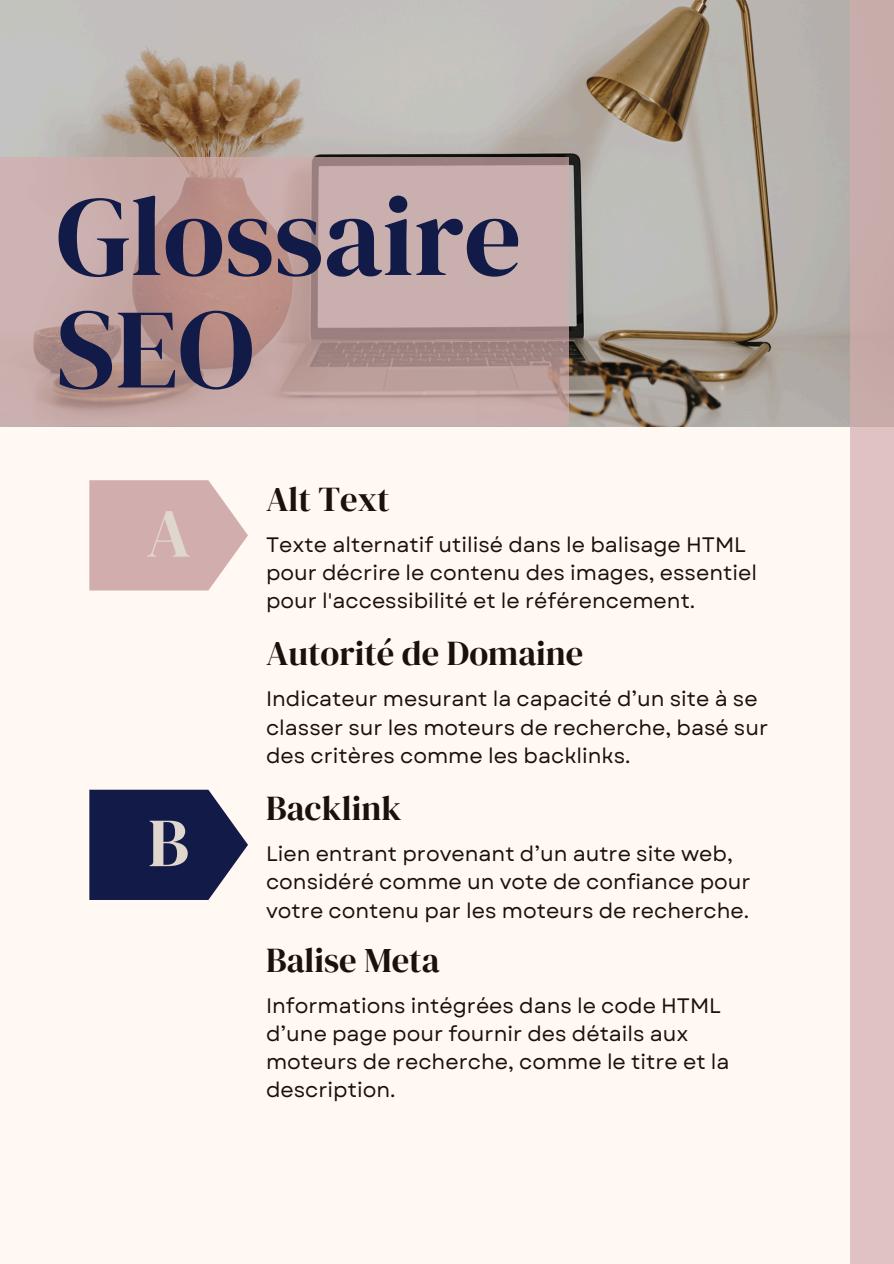
<style>
.page{position:relative;width:894px;height:1264px;background:#fff}
.page>*{position:absolute;margin:0;border:0;box-sizing:border-box;transform-origin:0 0}
.t1{font:113.25px/112.5px "DM Serif Display";color:#121a48}
.t2{font:68.85px "DM Serif Display";color:#dfd6ce}
.t3{font:34.5px "DM Serif Display";color:#18110c}
.t4{font:20.85px/28.2px "Garet";color:#18110c}
</style>
<div class="page">
<div style="left:0;top:0;width:893px;height:1263px;background:#fff8f3"></div>
<svg style="left:89px;top:480px;width:159px;height:110px;background:#d7b6b5"></svg>
<svg style="left:89px;top:789px;width:159px;height:111px;background:#31375e"></svg>
<img style="left:0;top:0;width:850px;height:426px">
<svg style="left:0;top:158px;width:568px;height:268px;background:#c0a19e"></svg>
<div style="left:850px;top:0;width:43px;height:1263px;background:linear-gradient(to bottom,#c7acaa,#e7c9c8)"></div>
<p class="t1" style="left:56px;top:179px;width:466px">Glossaire<br>SEO</p>
<p class="t2" style="left:146px;top:485px;width:46px">A</p>
<p class="t2" style="left:148px;top:794px;width:43px">B</p>
<h1 class="t3" style="left:266px;top:475px;width:125px">Alt Text</h1>
<h2 class="t4" style="left:266px;top:530px;width:492px">Texte alternatif utilisé dans le balisage HTML pour décrire le contenu des images, essentiel pour l'accessibilité et le référencement.</h2>
<p class="t3" style="left:266px;top:629px;width:319px">Autorité de Domaine</p>
<h2 class="t4" style="left:266px;top:685px;width:503px">Indicateur mesurant la capacité d’un site à se classer sur les moteurs de recherche, basé sur des critères comme les backlinks.</h2>
<p class="t3" style="left:266px;top:784px;width:137px">Backlink</p>
<h2 class="t4" style="left:266px;top:839px;width:486px">Lien entrant provenant d’un autre site web, considéré comme un vote de confiance pour votre contenu par les moteurs de recherche.</h2>
<p class="t3" style="left:266px;top:936px;width:175px">Balise Meta</p>
<h2 class="t4" style="left:266px;top:991px;width:465px">Informations intégrées dans le code HTML d’une page pour fournir des détails aux moteurs de recherche, comme le titre et la description.</h2>
</div>
